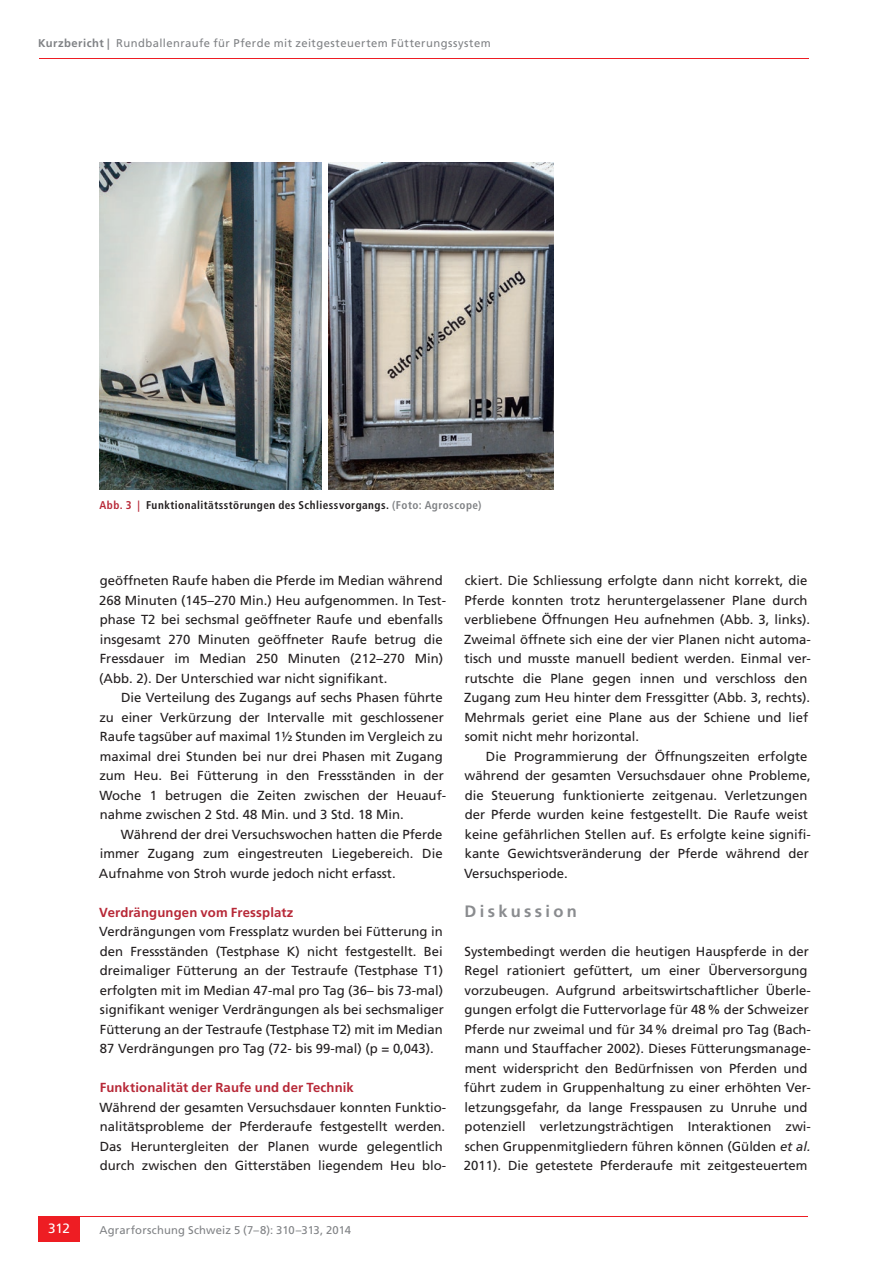
<style>
.page{position:relative;width:893px;height:1263px;background:#fff}
.page>*{position:absolute;margin:0;border:0;box-sizing:border-box;transform-origin:0 0}
.t1{font:700 16.5px "Frutiger LT Std";letter-spacing:.2em;color:#8a8c8f}
.t2{font:13.5px "Frutiger LT Std";color:#fff}
.t3{font:13.2px/19.5px "Frutiger LT Std";color:#231f20}
.t4{font:700 13.2px "Frutiger LT Std";letter-spacing:.01em;color:#b72837}
.t5{font:11.25px "Frutiger LT Std";letter-spacing:.035em;color:#808285}
.t6{font:700 condensed 11.25px "Frutiger LT Std";letter-spacing:.04em;color:#231f20}
.t7{font:11.25px "Frutiger LT Std";letter-spacing:.015em;color:#808285}
.s1{font-weight:700}
.s2{color:#b72837}
.s3{color:#808285}
.s4{font-style:italic}
</style>
<div class="page">
<hr style="left:39px;top:58px;width:769px;height:1px;background:#ee1d23">
<hr style="left:38px;top:1216px;width:770px;height:1px;background:#ee1d23">
<div style="left:38px;top:1216px;width:42px;height:26px;background:#ee1d23"></div>
<img style="left:99px;top:162px;width:223px;height:327px">
<img style="left:328px;top:162px;width:226px;height:327px">
<p class="t5" style="left:38px;top:36px;width:454px"><span class="s1">Kurzbericht |</span> Rundballenraufe für Pferde mit zeitgesteuertem Fütterungssystem</p>
<p class="t6" style="left:99px;top:498px;width:384px"><span class="s2">Abb. 3 |</span> Funktionalitätsstörungen des Schliessvorgangs. <span class="s3">(Foto: Agroscope)</span></p>
<p class="t2" style="left:48px;top:1221px;width:23px">312</p>
<p class="t3" style="left:99px;top:571px;width:348px">geöffneten Raufe haben die Pferde im Median während 268 Minuten (145–270 Min.) Heu aufgenommen. In Test&shy;phase T2 bei sechsmal geöffneter Raufe und ebenfalls insgesamt 270 Minuten geöffneter Raufe betrug die Fressdauer im Median 250 Minuten (212–270 Min) (Abb. 2). Der Unterschied war nicht signifikant.</p>
<p class="t3" style="left:99px;top:688px;width:348px;text-indent:22px">Die Verteilung des Zugangs auf sechs Phasen führte zu einer Verkürzung der Intervalle mit geschlossener Raufe tagsüber auf maximal 1½ Stunden im Vergleich zu maximal drei Stunden bei nur drei Phasen mit Zugang zum Heu. Bei Fütterung in den Fressständen in der Woche 1 betrugen die Zeiten zwischen der Heuauf&shy;nahme zwischen 2 Std. 48 Min. und 3 Std. 18 Min.</p>
<p class="t3" style="left:99px;top:824px;width:345px;text-align:justify;text-indent:22px">Während der drei Versuchswochen hatten die Pferde immer Zugang zum eingestreuten Liegebereich. Die Aufnahme von Stroh wurde jedoch nicht erfasst.</p>
<p class="t4" style="left:99px;top:904px;width:196px">Verdrängungen vom Fressplatz</p>
<p class="t3" style="left:99px;top:922px;width:346px;text-align:justify">Verdrängungen vom Fressplatz wurden bei Fütterung in den Fressständen (Testphase K) nicht festgestellt. Bei dreimaliger Fütterung an der Testraufe (Testphase T1) erfolgten mit im Median 47-mal pro Tag (36– bis 73-mal) signifikant weniger Verdrängungen als bei sechsmaliger Fütterung an der Testraufe (Testphase T2) mit im Median 87 Verdrängungen pro Tag (72- bis 99-mal) (p = 0,043).</p>
<p class="t4" style="left:100px;top:1080px;width:256px">Funktionalität der Raufe und der Technik</p>
<p class="t3" style="left:100px;top:1097px;width:348px">Während der gesamten Versuchsdauer konnten Funktio&shy;nalitätsprobleme der Pferderaufe festgestellt werden.<br>Das Heruntergleiten der Planen wurde gelegentlich durch zwischen den Gitterstäben liegendem Heu blo-</p>
<p class="t3" style="left:464px;top:571px;width:348px">ckiert. Die Schliessung erfolgte dann nicht korrekt, die Pferde konnten trotz heruntergelassener Plane durch verbliebene Öffnungen Heu aufnehmen (Abb. 3, links).<br>Zweimal öffnete sich eine der vier Planen nicht automa&shy;tisch und musste manuell bedient werden. Einmal ver&shy;rutschte die Plane gegen innen und verschloss den Zugang zum Heu hinter dem Fressgitter (Abb. 3, rechts).<br>Mehrmals geriet eine Plane aus der Schiene und lief somit nicht mehr horizontal.</p>
<p class="t3" style="left:464px;top:746px;width:348px;text-indent:22px">Die Programmierung der Öffnungszeiten erfolgte während der gesamten Versuchsdauer ohne Probleme, die Steuerung funktionierte zeitgenau. Verletzungen der Pferde wurden keine festgestellt. Die Raufe weist keine gefährlichen Stellen auf. Es erfolgte keine signifi&shy;kante Gewichtsveränderung der Pferde während der Versuchsperiode.</p>
<p class="t1" style="left:464px;top:901px;width:114px">Diskussion</p>
<p class="t3" style="left:464px;top:941px;width:349px">Systembedingt werden die heutigen Hauspferde in der Regel rationiert gefüttert, um einer Überversorgung vorzubeugen. Aufgrund arbeitswirtschaftlicher Überle&shy;gungen erfolgt die Futtervorlage für 48 % der Schweizer Pferde nur zweimal und für 34 % dreimal pro Tag (Bach&shy;mann und Stauffacher 2002). Dieses Fütterungsmanage&shy;ment widerspricht den Bedürfnissen von Pferden und führt zudem in Gruppenhaltung zu einer erhöhten Ver&shy;letzungsgefahr, da lange Fresspausen zu Unruhe und potenziell verletzungsträchtigen Interaktionen zwi&shy;schen Gruppenmitgliedern führen können (Gülden <span class="s4">et al.<br></span>2011). Die getestete Pferderaufe mit zeitgesteuertem</p>
<p class="t7" style="left:99px;top:1223px;width:253px">Agrarforschung Schweiz 5 (7–8): 310–313, 2014</p>
</div>
